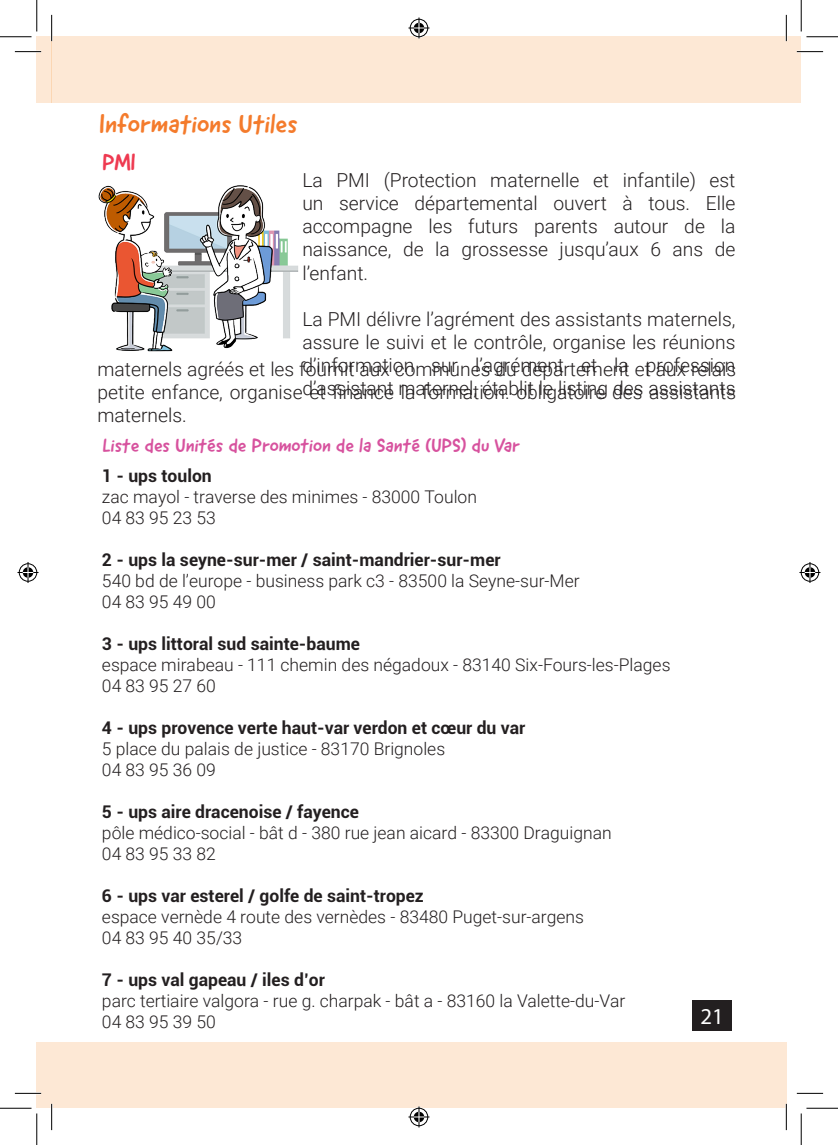
<style>
.page{position:relative;width:838px;height:1145px;background:#fff}
.page>*{position:absolute;margin:0;border:0;box-sizing:border-box;transform-origin:0 0}
.t1{font:26.25px "Good Dog New";color:#f47b2c}
.t2{font:22.75px "Good Dog New";color:#ee3a51}
.t3{font:22.75px "Myriad Pro";color:#fff}
.t4{font:300 19.25px/23.1px "Roboto";color:#231f20;text-align:justify}
.t5{font:19.25px "Good Dog New";color:#d7529e}
.t6{font:300 17.5px "Roboto";color:#231f20}
.t7{font:700 17.5px "Roboto";color:#231f20}
</style>
<div class="page">
<div style="left:52px;top:1042px;width:734px;height:66px;background:#fde8d5"></div>
<div style="left:37px;top:1042px;width:15px;height:66px;background:#fde8d5"></div>
<div style="left:692px;top:1001px;width:39px;height:30px;background:#231f20"></div>
<div style="left:37px;top:37px;width:15px;height:66px;background:#fde8d5"></div>
<div style="left:52px;top:37px;width:749px;height:66px;background:#fde8d5"></div>
<img style="left:98px;top:185px;width:201px;height:167px">
<hr style="left:15px;top:51px;width:26px;height:2px;background:#fff">
<hr style="left:796px;top:51px;width:27px;height:2px;background:#fff">
<hr style="left:15px;top:1092px;width:26px;height:2px;background:#fff">
<hr style="left:51px;top:15px;width:2px;height:26px;background:#fff">
<hr style="left:51px;top:1104px;width:2px;height:26px;background:#fff">
<hr style="left:785px;top:15px;width:2px;height:26px;background:#fff">
<hr style="left:785px;top:1104px;width:2px;height:26px;background:#fff">
<svg style="left:15px;top:51px;width:26px;height:1px"></svg>
<svg style="left:796px;top:51px;width:27px;height:1px"></svg>
<svg style="left:15px;top:1093px;width:26px;height:1px"></svg>
<svg style="left:796px;top:1093px;width:27px;height:1px"></svg>
<svg style="left:51px;top:15px;width:1px;height:26px"></svg>
<svg style="left:51px;top:1104px;width:1px;height:26px"></svg>
<svg style="left:786px;top:15px;width:1px;height:26px"></svg>
<svg style="left:786px;top:1104px;width:1px;height:26px"></svg>
<hr style="left:0;top:36px;width:32px;height:1px;background:#000">
<hr style="left:806px;top:36px;width:31px;height:1px;background:#000">
<hr style="left:0;top:1108px;width:32px;height:1px;background:#000">
<hr style="left:806px;top:1108px;width:31px;height:1px;background:#000">
<hr style="left:36px;top:0;width:1px;height:31px;background:#000">
<hr style="left:36px;top:1113px;width:1px;height:32px;background:#000">
<hr style="left:800px;top:0;width:1px;height:31px;background:#000">
<hr style="left:800px;top:1113px;width:1px;height:32px;background:#000">
<svg style="left:408px;top:18px;width:21px;height:21px"></svg>
<svg style="left:408px;top:1106px;width:21px;height:21px"></svg>
<svg style="left:18px;top:562px;width:21px;height:21px"></svg>
<svg style="left:799px;top:562px;width:21px;height:21px"></svg>
<p class="t1" style="left:100px;top:107px;width:199px">Informations Utiles</p>
<p class="t2" style="left:102px;top:148px;width:35px">PMI</p>
<p class="t4" style="left:302px;top:168px;width:434px">La PMI (Protection maternelle et infantile) est un service départemental ouvert à tous. Elle accompagne les futurs parents autour de la naissance, de la grossesse jusqu’aux 6 ans de l’enfant.</p>
<p class="t4" style="left:302px;top:307px;width:434px">La PMI délivre l’agrément des assistants maternels, assure le suivi et le contrôle, organise les réunions d’information sur l’agrément et la profession d’assistant maternel, établit le listing des assistants</p>
<p class="t4" style="left:98px;top:357px;width:640px">maternels agréés et les fournit aux communes du département et aux relais petite enfance, organise et finance la formation. obligatoire des assistants maternels.</p>
<p class="t5" style="left:102px;top:433px;width:419px">Liste des Unités de Promotion de la Santé (UPS) du Var</p>
<p class="t7" style="left:102px;top:464px;width:111px">1 - ups toulon</p>
<p class="t6" style="left:102px;top:485px;width:376px">zac mayol - traverse des minimes - 83000 Toulon</p>
<p class="t6" style="left:102px;top:506px;width:115px">04 83 95 23 53</p>
<p class="t7" style="left:102px;top:548px;width:400px">2 - ups la seyne-sur-mer / saint-mandrier-sur-mer</p>
<p class="t6" style="left:102px;top:569px;width:479px">540 bd de l’europe - business park c3 - 83500 la Seyne-sur-Mer</p>
<p class="t6" style="left:102px;top:590px;width:115px">04 83 95 49 00</p>
<p class="t7" style="left:102px;top:632px;width:259px">3 - ups littoral sud sainte-baume</p>
<p class="t6" style="left:102px;top:653px;width:570px">espace mirabeau - 111 chemin des négadoux - 83140 Six-Fours-les-Plages</p>
<p class="t6" style="left:102px;top:674px;width:115px">04 83 95 27 60</p>
<p class="t7" style="left:102px;top:716px;width:425px">4 - ups provence verte haut-var verdon et cœur du var</p>
<p class="t6" style="left:102px;top:737px;width:345px">5 place du palais de justice - 83170 Brignoles</p>
<p class="t6" style="left:102px;top:758px;width:115px">04 83 95 36 09</p>
<p class="t7" style="left:102px;top:800px;width:258px">5 - ups aire dracenoise / fayence</p>
<p class="t6" style="left:102px;top:821px;width:511px">pôle médico-social - bât d - 380 rue jean aicard - 83300 Draguignan</p>
<p class="t6" style="left:102px;top:842px;width:115px">04 83 95 33 82</p>
<p class="t7" style="left:102px;top:884px;width:323px">6 - ups var esterel / golfe de saint-tropez</p>
<p class="t6" style="left:102px;top:905px;width:483px">espace vernède 4 route des vernèdes - 83480 Puget-sur-argens</p>
<p class="t6" style="left:102px;top:926px;width:142px">04 83 95 40 35/33</p>
<p class="t7" style="left:102px;top:968px;width:224px">7 - ups val gapeau / iles d’or</p>
<p class="t6" style="left:102px;top:989px;width:524px">parc tertiaire valgora - rue g. charpak - bât a - 83160 la Valette-du-Var</p>
<p class="t6" style="left:102px;top:1010px;width:115px">04 83 95 39 50</p>
<p class="t3" style="left:700px;top:1003px;width:25px">21</p>
</div>
